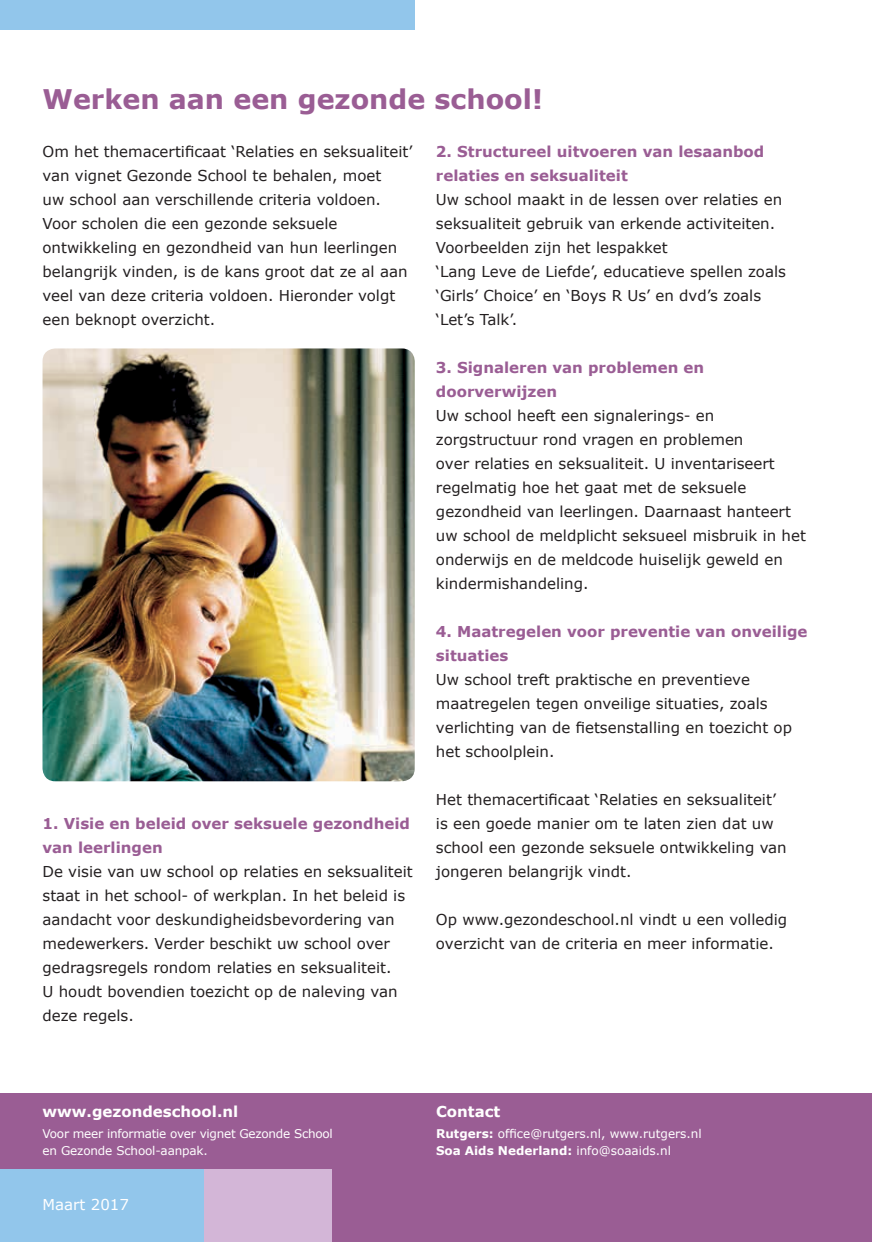
<style>
.page{position:relative;width:872px;height:1242px;background:#fff}
.page>*{position:absolute;margin:0;border:0;box-sizing:border-box;transform-origin:0 0}
.t1{font:700 27px "Verdana";color:#9a5d94}
.t2{font:15px/24px "Verdana";color:#231f20}
.t3{font:700 15px/24px "Verdana";color:#9a5d94}
.t4{font:700 15px "Verdana";color:#fff}
.t5{font:15px "Verdana";color:#fff}
.t6{font:12px/16.5px "Verdana";letter-spacing:-.015em;color:#fff}
.s1{font-weight:700}
</style>
<div class="page">
<div style="left:0;top:1093px;width:872px;height:149px;background:#9a5d94"></div>
<div style="left:0;top:0;width:415px;height:30px;background:#92c6eb"></div>
<div style="left:0;top:1169px;width:204px;height:73px;background:#92c6eb"></div>
<div style="left:204px;top:1169px;width:128px;height:73px;background:#d3b6d7"></div>
<img style="left:43px;top:348px;width:372px;height:433px">
<h1 class="t1" style="left:43px;top:82px;width:502px">Werken aan een gezonde school!</h1>
<p class="t2" style="left:43px;top:139px;width:371px">Om het themacertificaat ‘Relaties en seksualiteit’ van vignet Gezonde School te behalen, moet<br>uw school aan verschillende criteria voldoen.<br>Voor scholen die een gezonde seksuele ontwikkeling en gezondheid van hun leerlingen belangrijk vinden, is de kans groot dat ze al aan veel van deze criteria voldoen. Hieronder volgt een beknopt overzicht.</p>
<p class="t3" style="left:43px;top:811px;width:369px">1. Visie en beleid over seksuele gezondheid van leerlingen</p>
<p class="t2" style="left:43px;top:859px;width:372px">De visie van uw school op relaties en seksualiteit staat in het school- of werkplan. In het beleid is aandacht voor deskundigheidsbevordering van medewerkers. Verder beschikt uw school over gedragsregels rondom relaties en seksualiteit.<br>U houdt bovendien toezicht op de naleving van deze regels.</p>
<p class="t3" style="left:436px;top:139px;width:330px">2. Structureel uitvoeren van lesaanbod relaties en seksualiteit</p>
<p class="t2" style="left:436px;top:187px;width:351px">Uw school maakt in de lessen over relaties en seksualiteit gebruik van erkende activiteiten.<br>Voorbeelden zijn het lespakket<br>‘Lang Leve de Liefde’, educatieve spellen zoals ‘Girls’ Choice’ en ‘Boys R Us’ en dvd’s zoals ‘Let’s Talk’.</p>
<p class="t3" style="left:436px;top:355px;width:270px">3. Signaleren van problemen en doorverwijzen</p>
<p class="t2" style="left:436px;top:403px;width:371px">Uw school heeft een signalerings- en zorgstructuur rond vragen en problemen<br>over relaties en seksualiteit. U inventariseert regelmatig hoe het gaat met de seksuele gezondheid van leerlingen. Daarnaast hanteert uw school de meldplicht seksueel misbruik in het onderwijs en de meldcode huiselijk geweld en kindermishandeling.</p>
<p class="t3" style="left:436px;top:619px;width:373px">4. Maatregelen voor preventie van onveilige situaties</p>
<p class="t2" style="left:436px;top:667px;width:357px">Uw school treft praktische en preventieve maatregelen tegen onveilige situaties, zoals verlichting van de fietsenstalling en toezicht op het schoolplein.</p>
<p class="t2" style="left:436px;top:787px;width:352px">Het themacertificaat ‘Relaties en seksualiteit’ is een goede manier om te laten zien dat uw school een gezonde seksuele ontwikkeling van jongeren belangrijk vindt.</p>
<p class="t2" style="left:436px;top:907px;width:353px">Op www.gezondeschool.nl vindt u een volledig overzicht van de criteria en meer informatie.</p>
<p class="t4" style="left:43px;top:1102px;width:197px">www.gezondeschool.nl</p>
<p class="t6" style="left:43px;top:1125px;width:292px">Voor meer informatie over vignet Gezonde School en Gezonde School-aanpak.</p>
<p class="t5" style="left:43px;top:1195px;width:88px">Maart 2017</p>
<p class="t4" style="left:436px;top:1102px;width:66px">Contact</p>
<p class="t6" style="left:436px;top:1125px;width:267px"><span class="s1">Rutgers:</span> office@rutgers.nl, www.rutgers.nl<br><span class="s1">Soa Aids Nederland:</span> info@soaaids.nl</p>
</div>
